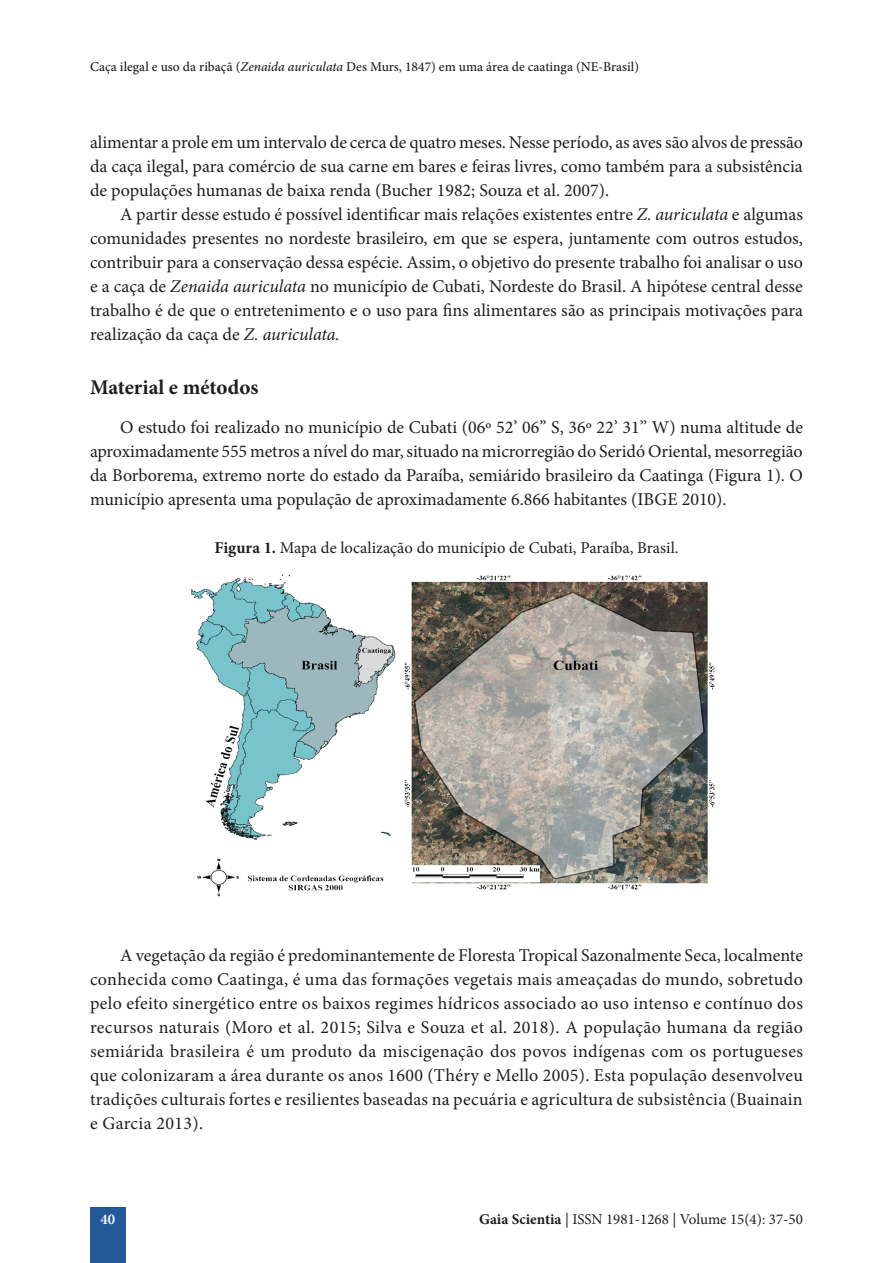
<style>
.page{position:relative;width:893px;height:1263px;background:#fff}
.page>*{position:absolute;margin:0;border:0;box-sizing:border-box;transform-origin:0 0}
.t1{font:700 21px "Minion Pro";color:#1e1e1e}
.t2{font:18px/24px "Minion Pro";color:#1e1e1e;text-align:justify}
.t3{font:16.5px "Minion Pro";color:#1e1e1e}
.t4{font:15px "Minion Pro";color:#1e1e1e}
.t5{font:600 15px "Minion Pro";color:#fff}
.t6{font:500 13.5px "Minion Pro";color:#1e1e1e}
.s1{font-style:italic}
.s2{font-weight:700}
</style>
<div class="page">
<div style="left:90px;top:1207px;width:35px;height:56px;background:#235999"></div>
<img style="left:191px;top:574px;width:524px;height:323px">
<p class="t6" style="left:90px;top:58px;width:551px">Caça ilegal e uso da ribaçã (<span class="s1">Zenaida auriculata</span> Des Murs, 1847) em uma área de caatinga (NE-Brasil)</p>
<p class="t2" style="left:90px;top:130px;width:715px">alimentar a prole em um intervalo de cerca de quatro meses. Nesse período, as aves são alvos de pressão da caça ilegal, para comércio de sua carne em bares e feiras livres, como também para a subsistência de populações humanas de baixa renda (Bucher 1982; Souza et al. 2007).</p>
<p class="t2" style="left:90px;top:202px;width:714px;text-indent:30px">A partir desse estudo é possível identificar mais relações existentes entre <span class="s1">Z. auriculata</span> e algumas comunidades presentes no nordeste brasileiro, em que se espera, juntamente com outros estudos, contribuir para a conservação dessa espécie. Assim, o objetivo do presente trabalho foi analisar o uso e a caça de <span class="s1">Zenaida auriculata</span> no município de Cubati, Nordeste do Brasil. A hipótese central desse trabalho é de que o entretenimento e o uso para fins alimentares são as principais motivações para realização da caça de <span class="s1">Z. auriculata.</span></p>
<p class="t1" style="left:90px;top:373px;width:170px">Material e métodos</p>
<p class="t2" style="left:90px;top:415px;width:715px;text-indent:30px">O estudo foi realizado no município de Cubati (06º 52’ 06’’ S, 36º 22’ 31’’ W) numa altitude de aproximadamente 555 metros a nível do mar, situado na microrregião do Seridó Oriental, mesorregião da Borborema, extremo norte do estado da Paraíba, semiárido brasileiro da Caatinga (Figura 1). O município apresenta uma população de aproximadamente 6.866 habitantes (IBGE 2010).</p>
<p class="t3" style="left:214px;top:537px;width:466px"><span class="s2">Figura 1.</span> Mapa de localização do município de Cubati, Paraíba, Brasil.</p>
<p class="t2" style="left:90px;top:943px;width:714px;text-indent:30px">A vegetação da região é predominantemente de Floresta Tropical Sazonalmente Seca, localmente conhecida como Caatinga, é uma das formações vegetais mais ameaçadas do mundo, sobretudo pelo efeito sinergético entre os baixos regimes hídricos associado ao uso intenso e contínuo dos recursos naturais (Moro et al. 2015; Silva e Souza et al. 2018). A população humana da região semiárida brasileira é um produto da miscigenação dos povos indígenas com os portugueses que colonizaram a área durante os anos 1600 (Théry e Mello 2005). Esta população desenvolveu tradições culturais fortes e resilientes baseadas na pecuária e agricultura de subsistência (Buainain e Garcia 2013).</p>
<p class="t5" style="left:100px;top:1209px;width:16px">40</p>
<p class="t4" style="left:479px;top:1209px;width:325px"><span class="s2">Gaia Scientia</span> | ISSN 1981-1268 | Volume 15(4): 37-50</p>
</div>
